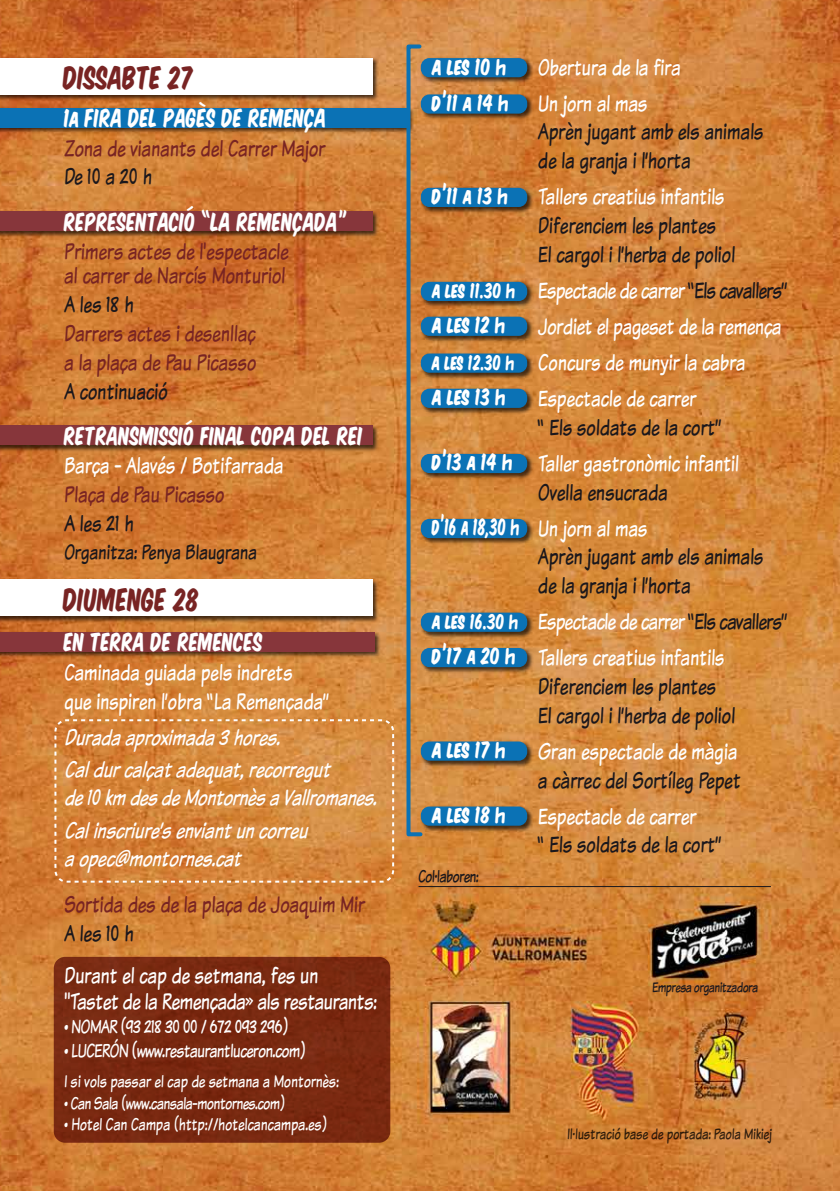
<style>
.page{position:relative;width:840px;height:1191px;background:#fff}
.page>*{position:absolute;margin:0;border:0;box-sizing:border-box;transform-origin:0 0}
.t1{font:30px "Komika Title Kaps";color:#782423}
.t2{font:24px/36px "Komika Text Tight";color:#fff}
.t3{font:24px/28.8px "Komika Text Tight";color:#1a171c}
.t4{font:24px/24px "Komika Text Tight";color:#782423}
.t5{font:italic 24px/32px "Komika Text Tight";color:#fff}
.t6{font:24px "Komika Title Kaps";color:#fff}
.t7{font:24px/36px "Komika Text Tight";letter-spacing:-.025em;color:#fff}
.t8{font:22px "Komika Title Kaps";color:#fff}
.t9{font:22px "Komika Text Tight";color:#1a171c}
.t10{font:22px "Komika Title Kaps";color:#fff;scale:.85 1}
.t11{font:20px "Komika Text Tight";letter-spacing:-.025em;color:#fff}
.t12{font:20px "Komika Title Kaps";color:#fff}
.t13{font:20px "Komika Title Kaps";color:#fff;scale:.93 1}
.t14{font:18px "Komika Text Tight";color:#fff}
.t15{font:18px "Komika Text Tight";letter-spacing:-.025em;color:#fff}
.t16{font:18px "Komika Text Tight";letter-spacing:-.025em;color:#1a171c}
.t17{font:16px "Komika Text Tight";color:rgb(0 0 0/.79)}
.t18{font:15px "Komika Text Tight";letter-spacing:-.025em;color:#1a171c}
.s1{font-size:22px}
.s2{font-family:"Komika Text";font-weight:700}
.s3{font-size:24px}
.s4{font-family:"Komika Text";font-weight:700;font-size:24px}
.s5{font-size:21.8px}
.s6{font-family:"Komika Text";font-weight:700;font-size:21.8px}
.s7{color:#1a171c}
</style>
<div class="page">
<img style="left:0;top:0;width:839px;height:1191px">
<img style="left:0;top:106px;width:404px;height:30px">
<div style="left:0;top:108px;width:407px;height:19px;background:#0b72b5"></div>
<img style="left:424px;top:56px;width:111px;height:30px">
<div style="left:420px;top:58px;width:107px;height:19px;background:#0b72b5;border-radius:9px"></div>
<img style="left:0;top:56px;width:380px;height:47px">
<div style="left:0;top:58px;width:372px;height:37px;background:#fff"></div>
<img style="left:0;top:209px;width:380px;height:30px">
<div style="left:0;top:212px;width:372px;height:19px;background:#87363b"></div>
<div style="left:54px;top:957px;width:336px;height:185px;background:#792910;border-radius:11px"></div>
<img style="left:0;top:423px;width:380px;height:30px">
<div style="left:0;top:425px;width:372px;height:20px;background:#87363b"></div>
<img style="left:0;top:630px;width:382px;height:30px">
<div style="left:0;top:632px;width:374px;height:19px;background:#87363b"></div>
<div style="left:54px;top:719px;width:340px;height:163px;border:2px dashed #fff;border-radius:11px"></div>
<img style="left:0;top:577px;width:380px;height:47px">
<div style="left:0;top:579px;width:372px;height:37px;background:#fff"></div>
<img style="left:424px;top:314px;width:111px;height:30px">
<div style="left:420px;top:317px;width:107px;height:19px;background:#0b72b5;border-radius:9px"></div>
<img style="left:424px;top:386px;width:111px;height:30px">
<div style="left:420px;top:389px;width:107px;height:19px;background:#0b72b5;border-radius:9px"></div>
<img style="left:424px;top:739px;width:111px;height:30px">
<div style="left:420px;top:741px;width:107px;height:19px;background:#0b72b5;border-radius:9px"></div>
<img style="left:424px;top:804px;width:111px;height:30px">
<div style="left:420px;top:806px;width:107px;height:19px;background:#0b72b5;border-radius:9px"></div>
<img style="left:424px;top:279px;width:111px;height:30px">
<div style="left:420px;top:282px;width:107px;height:19px;background:#0b72b5;border-radius:9px"></div>
<img style="left:424px;top:610px;width:111px;height:30px">
<div style="left:420px;top:612px;width:107px;height:20px;background:#0b72b5;border-radius:9px"></div>
<img style="left:424px;top:351px;width:111px;height:30px">
<div style="left:420px;top:353px;width:107px;height:20px;background:#0b72b5;border-radius:9px"></div>
<img style="left:424px;top:92px;width:111px;height:30px">
<div style="left:420px;top:94px;width:107px;height:20px;background:#0b72b5;border-radius:9px"></div>
<img style="left:424px;top:185px;width:111px;height:30px">
<div style="left:420px;top:188px;width:107px;height:19px;background:#0b72b5;border-radius:9px"></div>
<img style="left:424px;top:451px;width:111px;height:30px">
<div style="left:420px;top:454px;width:107px;height:19px;background:#0b72b5;border-radius:9px"></div>
<img style="left:424px;top:645px;width:111px;height:30px">
<div style="left:420px;top:648px;width:107px;height:19px;background:#0b72b5;border-radius:9px"></div>
<img style="left:424px;top:516px;width:111px;height:30px">
<div style="left:420px;top:519px;width:107px;height:19px;background:#0b72b5;border-radius:9px"></div>
<svg style="left:404px;top:42px;width:20px;height:796px;background:#a4835b"></svg>
<hr style="left:418px;top:886px;width:352px;height:1px;background:#1a171c">
<p class="t1" style="left:63px;top:55px;width:132px">DISSABTE 27</p>
<p class="t6" style="left:64px;top:100px;width:264px">1a FIRA DEL PAGÈS DE REMENÇA</p>
<p class="t4" style="left:64px;top:136px;width:262px">Zona de vianants del Carrer Major</p>
<p class="t3" style="left:64px;top:162px;width:89px">De 10 a 20 h</p>
<p class="t6" style="left:64px;top:203px;width:284px">REPRESENTACIÓ “LA REMENÇADA”</p>
<p class="t4" style="left:64px;top:239px;width:226px">Primers actes de l'espectacle al carrer de Narcís Monturiol</p>
<p class="t3" style="left:64px;top:290px;width:71px">A les 18 h</p>
<p class="t4" style="left:64px;top:318px;width:193px;line-height:28.8px">Darrers actes i desenllaç a la plaça de Pau Picasso</p>
<p class="t3" style="left:64px;top:376px;width:105px">A continuació</p>
<p class="t6" style="left:64px;top:417px;width:300px">RETRANSMISSIÓ FINAL COPA DEL REI</p>
<p class="t2" style="left:64px;top:447px;width:220px">Barça - Alavés / Botifarrada</p>
<p class="t4" style="left:64px;top:482px;width:162px">Plaça de Pau Picasso</p>
<p class="t3" style="left:64px;top:508px;width:71px">A les 21 h</p>
<p class="t9" style="left:64px;top:537px;width:194px">Organitza: Penya Blaugrana</p>
<p class="t1" style="left:63px;top:577px;width:138px">DIUMENGE 28</p>
<p class="t6" style="left:64px;top:624px;width:200px">EN TERRA DE REMENCES</p>
<p class="t2" style="left:64px;top:657px;width:266px;line-height:28.8px">Caminada guiada pels indrets<br>que inspiren l’obra “La Remençada”</p>
<p class="t5" style="left:64px;top:720px;width:267px">Durada aproximada 3 hores.<br>Cal dur calçat adequat, recorregut</p>
<p class="t5" style="left:64px;top:781px;width:313px">de 10 km des de Montornès a Vallromanes.<br>Cal inscriure’s enviant un correu</p>
<p class="t5" style="left:64px;top:842px;width:178px">a opec@montornes.cat</p>
<p class="t4" style="left:64px;top:892px;width:302px">Sortida des de la plaça de Joaquim Mir</p>
<p class="t3" style="left:64px;top:918px;width:71px">A les 10 h</p>
<p class="t2" style="left:64px;top:962px;width:314px;line-height:26px">Durant el cap de setmana, fes un "Tastet de la Remençada» als restaurants:</p>
<p class="t11" style="left:64px;top:1013px;width:225px">• NOMAR (93 218 30 00 / 672 093 296)</p>
<p class="t11" style="left:64px;top:1037px;width:242px">• LUCERÓN (www.restaurantluceron.com)</p>
<p class="t14" style="left:64px;top:1069px;width:276px">I si vols passar el cap de setmana a Montornès:</p>
<p class="t15" style="left:64px;top:1091px;width:222px">• Can Sala (www.cansala-montornes.com)</p>
<p class="t14" style="left:64px;top:1113px;width:264px">• Hotel Can Campa (http://hotelcancampa.es)</p>
<p class="t6" style="left:432px;top:47px;width:74px">a les <span class="s1">10</span> <span class="s2">h</span></p>
<p class="t8" style="left:432px;top:86px;width:77px"><span class="s3">d’</span>11 a 14 <span class="s4">h</span></p>
<p class="t8" style="left:432px;top:179px;width:77px"><span class="s3">d’</span>11 a 13 <span class="s4">h</span></p>
<p class="t12" style="left:432px;top:275px;width:84px"><span class="s5">a les</span> 11.30 <span class="s6">h</span></p>
<p class="t6" style="left:432px;top:306px;width:73px">a les <span class="s1">12</span> <span class="s2">h</span></p>
<p class="t13" style="left:432px;top:347px;width:89px"><span class="s5">a les</span> 12.30 <span class="s6">h</span></p>
<p class="t6" style="left:432px;top:378px;width:74px">a les <span class="s1">13</span> <span class="s2">h</span></p>
<p class="t8" style="left:432px;top:445px;width:81px"><span class="s3">d’</span>13 a 14 <span class="s4">h</span></p>
<p class="t10" style="left:432px;top:510px;width:103px"><span class="s3">d’</span>16 a 18,30 <span class="s4">h</span></p>
<p class="t12" style="left:432px;top:606px;width:87px"><span class="s5">a les</span> 16.30 <span class="s6">h</span></p>
<p class="t8" style="left:432px;top:639px;width:84px"><span class="s3">d’</span>17 a 20 <span class="s4">h</span></p>
<p class="t6" style="left:432px;top:731px;width:74px">a les <span class="s1">17</span> <span class="s2">h</span></p>
<p class="t6" style="left:432px;top:796px;width:74px">a les <span class="s1">18</span> <span class="s2">h</span></p>
<p class="t16" style="left:418px;top:864px;width:62px">Col·laboren:</p>
<p class="t2" style="left:537px;top:48px;width:144px">Obertura de la fira<br>Un jorn al mas</p>
<p class="t3" style="left:537px;top:117px;width:227px">Aprèn jugant amb els animals de la granja i l’horta</p>
<p class="t2" style="left:537px;top:178px;width:188px">Tallers creatius infantils</p>
<p class="t3" style="left:537px;top:210px;width:198px">Diferenciem les plantes<br>El cargol i l’herba de poliol</p>
<p class="t2" style="left:537px;top:272px;width:250px">Espectacle de carrer <span class="s7">“Els cavallers”<br></span>Jordiet el pageset de la remença<br>Concurs de munyir la cabra<br>Espectacle de carrer</p>
<p class="t3" style="left:537px;top:412px;width:184px">“ Els soldats de la cort”</p>
<p class="t2" style="left:537px;top:444px;width:202px">Taller gastronòmic infantil</p>
<p class="t3" style="left:537px;top:477px;width:131px">Ovella ensucrada</p>
<p class="t2" style="left:537px;top:509px;width:111px">Un jorn al mas</p>
<p class="t3" style="left:537px;top:542px;width:227px">Aprèn jugant amb els animals de la granja i l’horta</p>
<p class="t7" style="left:537px;top:603px;width:250px">Espectacle de carrer <span class="s7">“Els cavallers”<br></span>Tallers creatius infantils</p>
<p class="t3" style="left:537px;top:671px;width:198px">Diferenciem les plantes<br>El cargol i l’herba de poliol</p>
<p class="t2" style="left:537px;top:732px;width:201px">Gran espectacle de màgia</p>
<p class="t3" style="left:537px;top:765px;width:204px">a càrrec del Sortíleg Pepet</p>
<p class="t2" style="left:537px;top:797px;width:159px">Espectacle de carrer</p>
<p class="t3" style="left:537px;top:830px;width:184px">“ Els soldats de la cort”</p>
<p class="t18" style="left:652px;top:977px;width:107px">Empresa organitzadora</p>
<p class="t17" style="left:567px;top:1123px;width:206px">Il·lustració base de portada: Paola Mikiej</p>
</div>
